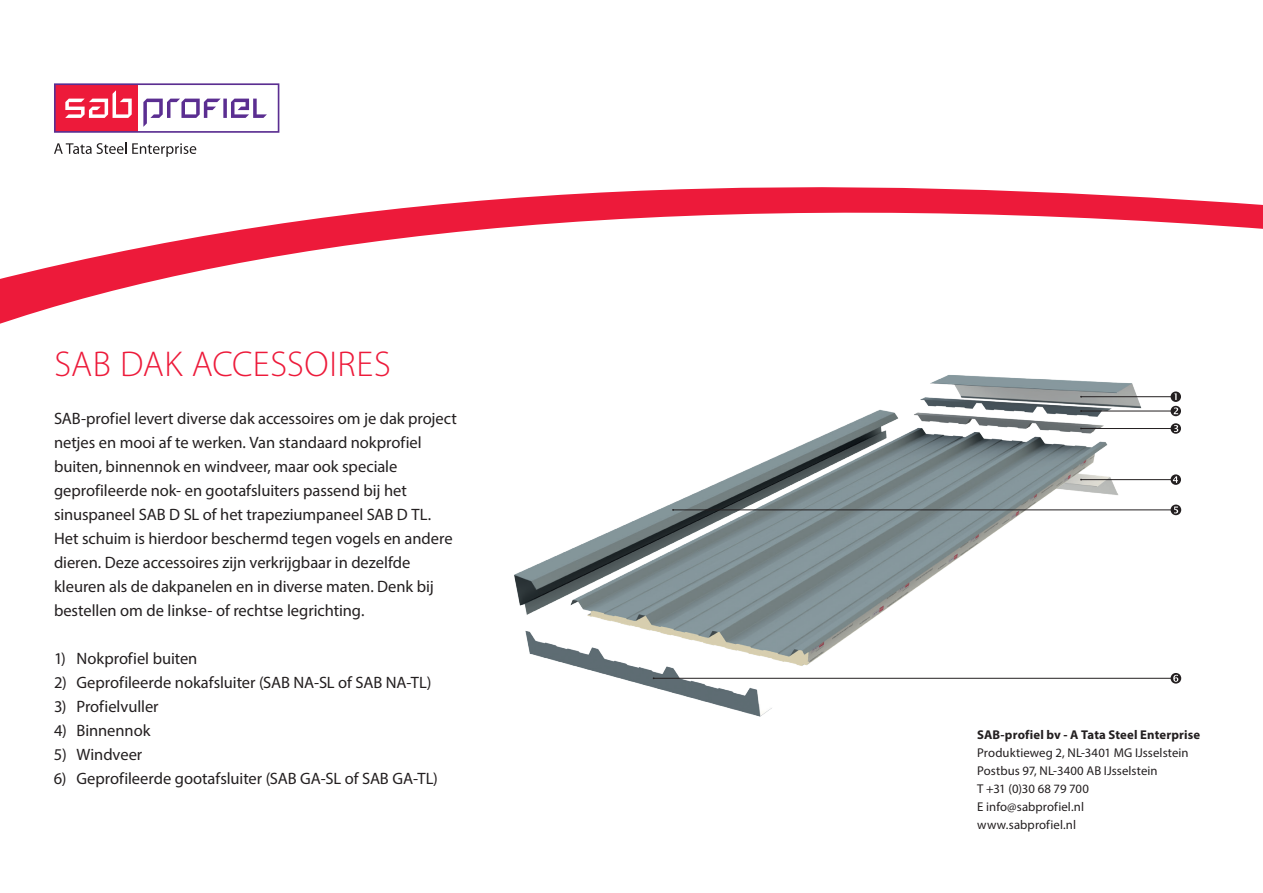
<style>
.page{position:relative;width:1263px;height:893px;background:#fff}
.page>*{position:absolute;margin:0;border:0;box-sizing:border-box;transform-origin:0 0}
.t1{font:300 36px "Myriad Pro";letter-spacing:.01em;color:#ed1a3a}
.t2{font:16.5px/24px "Myriad Pro";letter-spacing:-.005em;color:#231f20}
.t3{font:12.75px/18px "Myriad Pro";letter-spacing:.005em;color:#231f20}
.t4{font:700 12.75px "Myriad Pro";letter-spacing:.01em;color:#231f20}
</style>
<div class="page">
<svg style="left:0;top:187px;width:1263px;height:137px"></svg>
<img style="left:449px;top:247px;width:699px;height:470px">
<hr style="left:1081px;top:396px;width:91px;height:1px;background:#231f20">
<hr style="left:1081px;top:411px;width:91px;height:1px;background:#231f20">
<hr style="left:1081px;top:428px;width:91px;height:1px;background:#231f20">
<hr style="left:1081px;top:479px;width:91px;height:1px;background:#231f20">
<hr style="left:673px;top:510px;width:499px;height:1px;background:#231f20">
<hr style="left:654px;top:678px;width:518px;height:1px;background:#231f20">
<svg style="left:1170px;top:423px;width:11px;height:11px"></svg>
<svg style="left:1170px;top:505px;width:11px;height:10px"></svg>
<svg style="left:1170px;top:391px;width:11px;height:25px"></svg>
<svg style="left:1170px;top:474px;width:11px;height:11px"></svg>
<svg style="left:1170px;top:673px;width:11px;height:11px"></svg>
<svg style="left:54px;top:83px;width:225px;height:50px"></svg>
<svg style="left:54px;top:143px;width:142px;height:14px"></svg>
<h1 class="t1" style="left:54px;top:342px;width:338px">SAB DAK ACCESSOIRES</h1>
<p class="t2" style="left:54px;top:406px;width:405px">SAB-profiel levert diverse dak accessoires om je dak project netjes en mooi af te werken. Van standaard nokprofiel buiten, binnennok en windveer, maar ook speciale geprofileerde nok- en gootafsluiters passend bij het sinuspaneel SAB D SL of het trapeziumpaneel SAB D TL.<br>Het schuim is hierdoor beschermd tegen vogels en andere dieren. Deze accessoires zijn verkrijgbaar in dezelfde kleuren als de dakpanelen en in diverse maten. Denk bij bestellen om de linkse- of rechtse legrichting.</p>
<p class="t2" style="left:54px;top:646px;width:145px">1) Nokprofiel buiten</p>
<p class="t2" style="left:54px;top:670px;width:379px">2) Geprofileerde nokafsluiter (SAB NA-SL of SAB NA-TL)</p>
<p class="t2" style="left:54px;top:694px;width:106px">3) Profielvuller</p>
<p class="t2" style="left:54px;top:718px;width:98px">4) Binnennok</p>
<p class="t2" style="left:54px;top:742px;width:90px">5) Windveer</p>
<p class="t2" style="left:54px;top:766px;width:385px">6) Geprofileerde gootafsluiter (SAB GA-SL of SAB GA-TL)</p>
<p class="t4" style="left:977px;top:727px;width:225px">SAB-profiel bv - A Tata Steel Enterprise</p>
<p class="t3" style="left:977px;top:744px;width:213px">Produktieweg 2, NL-3401 MG IJsselstein<br>Postbus 97, NL-3400 AB IJsselstein<br>T +31 (0)30 68 79 700<br>E info@sabprofiel.nl<br>www.sabprofiel.nl</p>
</div>
